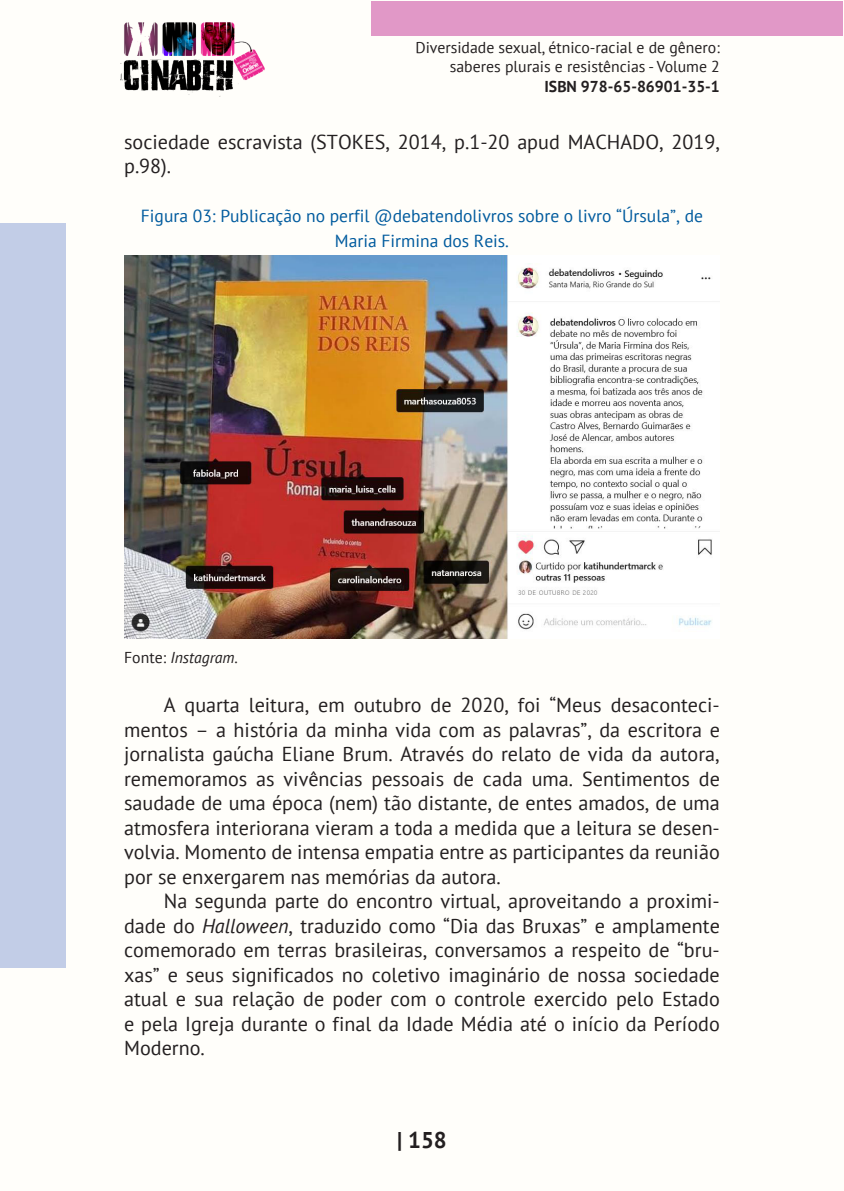
<style>
.page{position:relative;width:844px;height:1191px;background:#fff}
.page>*{position:absolute;margin:0;border:0;box-sizing:border-box;transform-origin:0 0}
.t1{font:700 22.75px "PT Sans";color:#231f20}
._8_CORPO{font:20.12px/24.5px "PT Sans";color:#231f20;text-align:justify}
._12__LEGENDA{font:17.5px/24.5px "PT Sans";color:#015b9e;text-align:center}
.t2{font:15.75px/18.9px "PT Sans";color:#231f20;text-align:right}
.t3{font:700 15.75px "PT Sans";color:#231f20}
._13__FONTES{font:italic 15.75px "PT Sans";color:#231f20}
.s1{font-style:normal}
.s2{font-style:italic}
</style>
<div class="page">
<div style="left:0;top:0;width:843px;height:1191px;background:#fffefa"></div>
<div style="left:371px;top:1px;width:471px;height:35px;background:#e198c7"></div>
<div style="left:0;top:223px;width:65px;height:744px;background:#c2cde7"></div>
<img style="left:120px;top:22px;width:144px;height:75px">
<img style="left:124px;top:256px;width:595px;height:383px">
<p class="t2" style="left:415px;top:38px;width:306px">Diversidade sexual, étnico-racial e de gênero: saberes plurais e resistências - Volume 2</p>
<p class="t3" style="left:544px;top:76px;width:177px">ISBN 978-65-86901-35-1</p>
<p class="_8_CORPO" style="left:124px;top:129px;width:597px">sociedade escravista (STOKES, 2014, p.1-20 apud MACHADO, 2019, p.98).</p>
<p class="_12__LEGENDA" style="left:141px;top:203px;width:563px">Figura 03: Publicação no perfil @debatendolivros sobre o livro “Úrsula”, de<br>Maria Firmina dos Reis.</p>
<p class="_13__FONTES" style="left:124px;top:648px;width:115px"><span class="s1">Fonte:</span> Instagram<span class="s1">.</span></p>
<p class="_8_CORPO" style="left:124px;top:692px;width:597px;text-indent:40px">A quarta leitura, em outubro de 2020, foi “Meus desaconteci&shy;mentos – a história da minha vida com as palavras”, da escritora e jornalista gaúcha Eliane Brum. Através do relato de vida da autora, rememoramos as vivências pessoais de cada uma. Sentimentos de saudade de uma época (nem) tão distante, de entes amados, de uma atmosfera interiorana vieram a toda a medida que a leitura se desen&shy;volvia. Momento de intensa empatia entre as participantes da reunião por se enxergarem nas memórias da autora.</p>
<p class="_8_CORPO" style="left:124px;top:888px;width:597px;text-indent:40px">Na segunda parte do encontro virtual, aproveitando a proximi&shy;dade do <span class="s2">Halloween</span>, traduzido como “Dia das Bruxas” e amplamente comemorado em terras brasileiras, conversamos a respeito de “bru&shy;xas” e seus significados no coletivo imaginário de nossa sociedade atual e sua relação de poder com o controle exercido pelo Estado e pela Igreja durante o final da Idade Média até o início da Período Moderno.</p>
<p class="t1" style="left:397px;top:1125px;width:51px">| 158</p>
</div>
